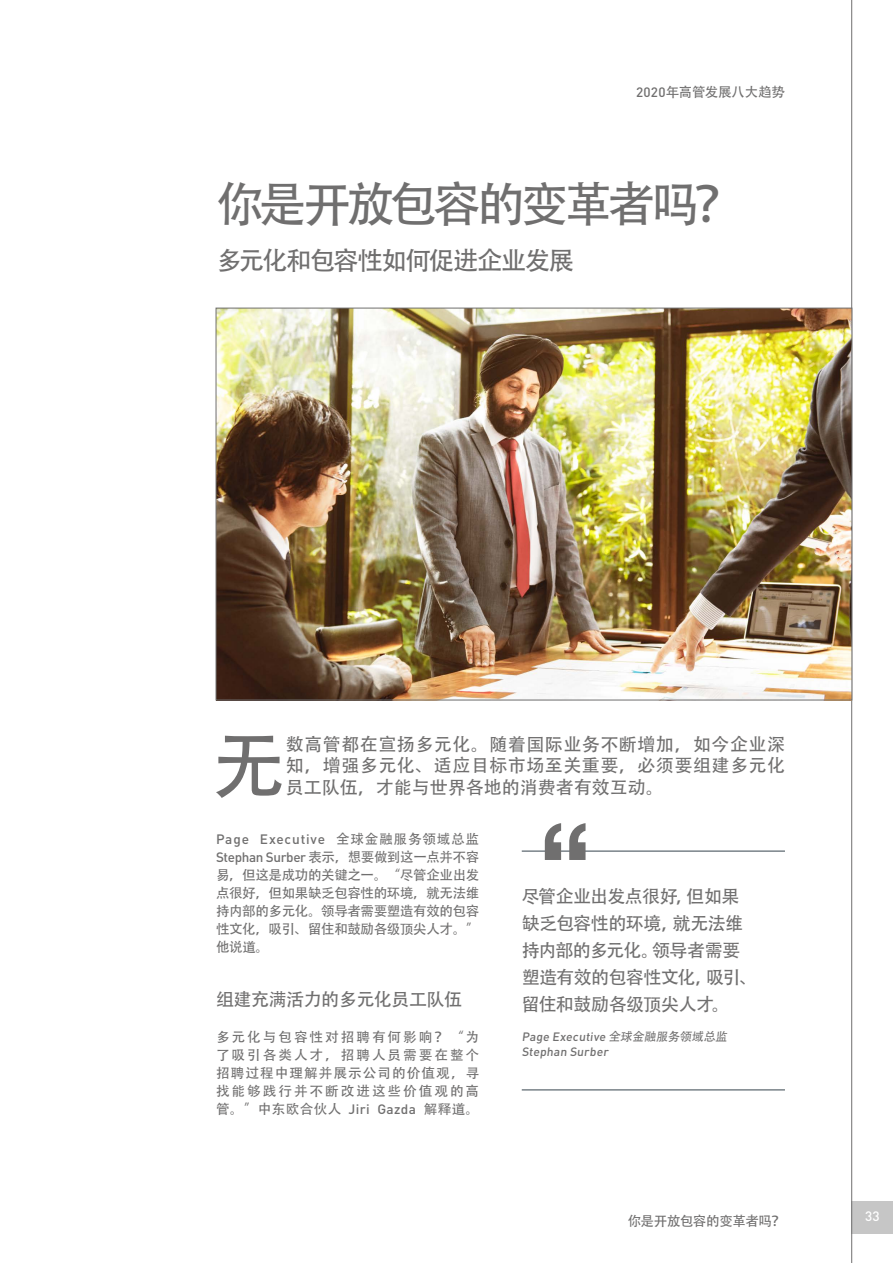
<style>
.page{position:relative;width:893px;height:1263px;background:#fff}
.page>*{position:absolute;margin:0;border:0;box-sizing:border-box;transform-origin:0 0}
.t1{font:74.4px "Adobe Heiti Std";color:#706f6f}
.t2{font:48px "Adobe Heiti Std";letter-spacing:-.09em;color:#706f6f}
.t3{font:25.5px "Adobe Heiti Std";letter-spacing:-.065em;color:#706f6f}
.t4{font:18px/27px "Adobe Heiti Std";letter-spacing:-.025em;color:#706f6f;text-align:justify}
.t5{font:13.5px/18px "Adobe Heiti Std";letter-spacing:-.025em;color:#706f6f;text-align:justify}
.t6{font:500 13.5px/18px "DIN Pro";letter-spacing:.01em;color:#706f6f}
.t7{font:500 13.5px "DIN Pro";color:#fff}
.t8{font:500 12px/15px "DIN Pro";color:#706f6f}
.s1{font-family:"DIN Pro";font-weight:500}
.s2{font-family:"Adobe Heiti Std";font-weight:400}
</style>
<div class="page">
<div style="left:851px;top:1201px;width:42px;height:33px;background:#c6c6c6"></div>
<hr style="left:851px;top:0;width:1px;height:1263px;background:#706f6f">
<img style="left:218px;top:310px;width:632px;height:388px">
<hr style="left:522px;top:851px;width:263px;height:1px;background:#36444d">
<hr style="left:522px;top:1089px;width:263px;height:1px;background:#36444d">
<svg style="left:544px;top:823px;width:41px;height:37px"></svg>
<p class="t5" style="left:636px;top:83px;width:150px"><span class="s1">2020</span>年高管发展八大趋势</p>
<h2 class="t2" style="left:216px;top:176px;width:527px">你是开放包容的变革者吗？</h2>
<h3 class="t3" style="left:216px;top:245px;width:360px">多元化和包容性如何促进企业发展</h3>
<h1 class="t1" style="left:211px;top:722px;width:76px">无</h1>
<h3 class="t4" style="left:286px;top:734px;width:501px;line-height:21.6px">数高管都在宣扬多元化。随着国际业务不断增加，如今企业深知，增强多元化、适应目标市场至关重要，必须要组建多元化员工队伍，才能与世界各地的消费者有效互动。</h3>
<p class="t6" style="left:216px;top:830px;width:265px">Page Executive <span class="s2">全球金融服务领域总监<br></span>Stephan Surber <span class="s2">表示，想要做到这一点并不容</span></p>
<p class="t5" style="left:216px;top:867px;width:265px">易，但这是成功的关键之一。“尽管企业出发点很好，但如果缺乏包容性的环境，就无法维持内部的多元化。领导者需要塑造有效的包容性文化，吸引、留住和鼓励各级顶尖人才。”他说道。</p>
<h3 class="t4" style="left:216px;top:986px;width:248px">组建充满活力的多元化员工队伍</h3>
<p class="t5" style="left:216px;top:1029px;width:265px">多元化与包容性对招聘有何影响？“为了吸引各类人才，招聘人员需要在整个招聘过程中理解并展示公司的价值观，寻找能够践行并不断改进这些价值观的高管。”中东欧合伙人 <span class="s1">Jiri Gazda</span> 解释道。</p>
<h3 class="t4" style="left:522px;top:883px;width:238px;text-align:left">尽管企业出发点很好，但如果缺乏包容性的环境，就无法维持内部的多元化。领导者需要塑造有效的包容性文化，吸引、留住和鼓励各级顶尖人才。</h3>
<p class="t8" style="left:522px;top:1028px;width:209px">Page Executive <span class="s2">全球金融服务领域总监<br></span>Stephan Surber</p>
<p class="t5" style="left:628px;top:1212px;width:159px">你是开放包容的变革者吗？</p>
<p class="t7" style="left:865px;top:1207px;width:16px">33</p>
</div>
